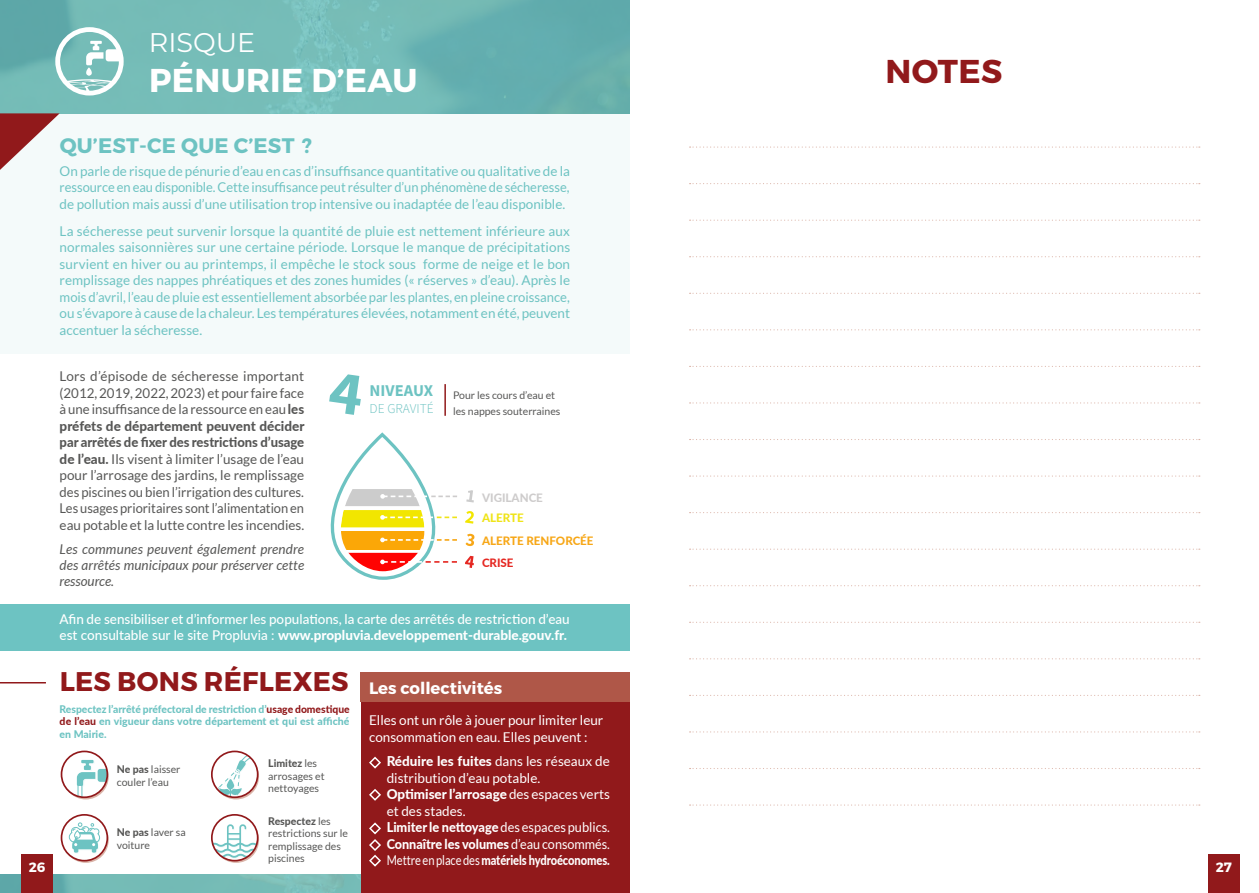
<style>
.page{position:relative;width:1259px;height:893px;background:#fff}
.page>*{position:absolute;margin:0;border:0;box-sizing:border-box;transform-origin:0 0}
.t1{font:700 33px "Montserrat";letter-spacing:.01em;color:#fff}
.t2{font:700 33px "Montserrat";letter-spacing:.01em;color:#91191b}
.t3{font:700 27px "Montserrat";letter-spacing:.01em;color:#91191b}
.t4{font:27px "Montserrat";color:#fff}
.t5{font:700 21px "Montserrat";letter-spacing:.01em;color:#6dc3c2}
.t6{font:700 16.5px "Montserrat";color:#fff}
.t7{font:700 16.5px "Source Sans Pro";color:#6dc3c2}
.t8{font:13.5px/16.5px "Lato";color:#6dc3c2;text-align:justify}
.t9{font:13.5px/16.5px "Lato";color:#575756;text-align:justify}
.t10{font:13.5px/16.5px "Lato";color:#fff}
.t11{font:500 13.5px/15.8px "Lato";color:#fff}
.t12{font:italic 13.5px/16.2px "Lato";letter-spacing:.005em;color:#575756;text-align:justify}
.t13{font:300 13.5px "Source Sans Pro";color:#6dc3c2}
.t14{font:700 13.5px "Montserrat";color:#fff}
.t15{font:800 11.55px "Lato";color:#f7a717}
.t16{font:800 11.55px "Lato";color:#cecccc}
.t17{font:800 11.55px "Lato";color:#efe418}
.t18{font:800 11.55px "Lato";color:#e52822}
.t19{font:10.5px/12.6px "Lato";color:#575756}
.t20{font:800 10.5px/12.6px "Lato";letter-spacing:.005em;color:#6dc3c2;text-align:justify}
.s1{font-weight:800}
.s2{color:#91191b}
</style>
<div class="page">
<svg style="left:689px;top:220px;width:510px;height:1px"></svg>
<svg style="left:689px;top:183px;width:510px;height:1px"></svg>
<svg style="left:689px;top:147px;width:510px;height:1px"></svg>
<svg style="left:689px;top:731px;width:510px;height:1px"></svg>
<svg style="left:689px;top:695px;width:510px;height:1px"></svg>
<svg style="left:689px;top:804px;width:510px;height:2px"></svg>
<svg style="left:689px;top:658px;width:510px;height:1px"></svg>
<svg style="left:689px;top:768px;width:510px;height:1px"></svg>
<svg style="left:689px;top:622px;width:510px;height:1px"></svg>
<svg style="left:689px;top:585px;width:510px;height:1px"></svg>
<svg style="left:689px;top:549px;width:510px;height:1px"></svg>
<svg style="left:689px;top:512px;width:510px;height:1px"></svg>
<svg style="left:689px;top:475px;width:510px;height:2px"></svg>
<svg style="left:689px;top:439px;width:510px;height:1px"></svg>
<svg style="left:689px;top:402px;width:510px;height:1px"></svg>
<svg style="left:689px;top:366px;width:510px;height:1px"></svg>
<svg style="left:689px;top:329px;width:510px;height:1px"></svg>
<svg style="left:689px;top:293px;width:510px;height:1px"></svg>
<svg style="left:689px;top:256px;width:510px;height:1px"></svg>
<div style="left:0;top:113px;width:629px;height:241px;background:#f4fafa"></div>
<img style="left:0;top:0;width:629px;height:113px">
<img style="left:0;top:875px;width:360px;height:18px">
<hr style="left:0;top:682px;width:46px;height:1px;background:#91191b">
<svg style="left:0;top:113px;width:60px;height:57px"></svg>
<div style="left:0;top:604px;width:629px;height:47px;background:#6dc3c2"></div>
<div style="left:360px;top:702px;width:269px;height:191px;background:#91191b"></div>
<div style="left:360px;top:672px;width:269px;height:30px;background:#af5748"></div>
<svg style="left:369px;top:756px;width:12px;height:13px"></svg>
<svg style="left:369px;top:789px;width:12px;height:12px"></svg>
<svg style="left:55px;top:27px;width:69px;height:69px"></svg>
<svg style="left:329px;top:374px;width:32px;height:41px"></svg>
<hr style="left:444px;top:384px;width:2px;height:32px;background:#91191b">
<svg style="left:466px;top:490px;width:8px;height:12px"></svg>
<svg style="left:465px;top:511px;width:9px;height:13px"></svg>
<svg style="left:465px;top:534px;width:9px;height:12px"></svg>
<svg style="left:330px;top:432px;width:127px;height:148px"></svg>
<svg style="left:465px;top:556px;width:9px;height:12px"></svg>
<svg style="left:77px;top:760px;width:30px;height:37px"></svg>
<div style="left:61px;top:751px;width:47px;height:47px;border:2px solid #91191b;border-radius:50%"></div>
<svg style="left:212px;top:751px;width:46px;height:46px"></svg>
<svg style="left:217px;top:752px;width:41px;height:45px"></svg>
<div style="left:211px;top:751px;width:47px;height:47px;border:2px solid #91191b;border-radius:50%"></div>
<svg style="left:63px;top:817px;width:46px;height:46px"></svg>
<svg style="left:61px;top:815px;width:46px;height:46px"></svg>
<svg style="left:69px;top:815px;width:31px;height:39px"></svg>
<div style="left:61px;top:814px;width:47px;height:47px;border:2px solid #91191b;border-radius:50%"></div>
<svg style="left:213px;top:817px;width:46px;height:46px"></svg>
<svg style="left:212px;top:815px;width:46px;height:46px"></svg>
<svg style="left:212px;top:823px;width:46px;height:37px"></svg>
<div style="left:211px;top:814px;width:47px;height:47px;border:2px solid #91191b;border-radius:50%"></div>
<svg style="left:369px;top:822px;width:12px;height:45px"></svg>
<div style="left:21px;top:854px;width:32px;height:39px;background:#91191b"></div>
<div style="left:1208px;top:854px;width:31px;height:39px;background:#91191b"></div>
<h2 class="t4" style="left:149px;top:24px;width:108px">RISQUE</h2>
<h1 class="t1" style="left:149px;top:60px;width:270px">PÉNURIE D’EAU</h1>
<h3 class="t5" style="left:60px;top:133px;width:254px">QU’EST-CE QUE C’EST ?</h3>
<p class="t8" style="left:60px;top:162px;width:512px">On parle de risque de pénurie d’eau en cas d’insuffisance quantitative ou qualitative de la ressource en eau disponible. Cette insuffisance peut résulter d’un phénomène de sécheresse, de pollution mais aussi d’une utilisation trop intensive ou inadaptée de l’eau disponible.</p>
<p class="t8" style="left:60px;top:222px;width:512px">La sécheresse peut survenir lorsque la quantité de pluie est nettement inférieure aux normales saisonnières sur une certaine période. Lorsque le manque de précipitations survient en hiver ou au printemps, il empêche le stock sous forme de neige et le bon remplissage des nappes phréatiques et des zones humides (« réserves » d’eau). Après le mois d’avril, l’eau de pluie est essentiellement absorbée par les plantes, en pleine croissance, ou s’évapore à cause de la chaleur. Les températures élevées, notamment en été, peuvent accentuer la sécheresse.</p>
<p class="t9" style="left:60px;top:368px;width:246px">Lors d’épisode de sécheresse important (2012, 2019, 2022, 2023) et pour faire face à une insuffisance de la ressource en eau <span class="s1">les préfets de département peuvent décider par arrêtés de fixer des restrictions d’usage de l’eau.</span> Ils visent à limiter l’usage de l’eau pour l’arrosage des jardins, le remplissage des piscines ou bien l’irrigation des cultures.<br>Les usages prioritaires sont l’alimentation en eau potable et la lutte contre les incendies.</p>
<p class="t12" style="left:60px;top:541px;width:246px">Les communes peuvent également prendre des arrêtés municipaux pour préserver cette ressource.</p>
<p class="t7" style="left:370px;top:379px;width:65px">NIVEAUX</p>
<p class="t13" style="left:370px;top:400px;width:66px">DE GRAVITÉ</p>
<p class="t19" style="left:453px;top:387px;width:109px;line-height:16.5px">Pour les cours d’eau et les nappes souterraines</p>
<p class="t16" style="left:482px;top:489px;width:62px">VIGILANCE</p>
<p class="t17" style="left:482px;top:509px;width:43px">ALERTE</p>
<p class="t15" style="left:482px;top:532px;width:113px">ALERTE RENFORCÉE</p>
<p class="t18" style="left:482px;top:554px;width:33px">CRISE</p>
<p class="t11" style="left:60px;top:610px;width:512px">Afin de sensibiliser et d’informer les populations, la carte des arrêtés de restriction d’eau est consultable sur le site Propluvia : <span class="s1">www.propluvia.developpement-durable.gouv.fr.</span></p>
<h2 class="t3" style="left:60px;top:664px;width:290px">LES BONS RÉFLEXES</h2>
<p class="t6" style="left:369px;top:678px;width:135px">Les collectivités</p>
<h1 class="t2" style="left:885px;top:51px;width:118px">NOTES</h1>
<p class="t20" style="left:60px;top:702px;width:291px">Respectez l’arrêté préfectoral de restriction d’<span class="s2">usage domestique de l’eau</span> en vigueur dans votre département et qui est affiché en Mairie.</p>
<p class="t10" style="left:369px;top:712px;width:236px">Elles ont un rôle à jouer pour limiter leur consommation en eau. Elles peuvent :</p>
<p class="t10" style="left:387px;top:753px;width:225px"><span class="s1">Réduire les fuites</span> dans les réseaux de distribution d’eau potable.<br><span class="s1">Optimiser l’arrosage</span> des espaces verts et des stades.<br><span class="s1">Limiter le nettoyage</span> des espaces publics.<br><span class="s1">Connaître les volumes</span> d’eau consommés.<br>Mettre en place des <span class="s1">matériels hydroéconomes.</span></p>
<p class="t19" style="left:268px;top:757px;width:58px"><span class="s1">Limitez</span> les arrosages et nettoyages</p>
<p class="t19" style="left:268px;top:814px;width:81px"><span class="s1">Respectez</span> les restrictions sur le remplissage des piscines</p>
<p class="t19" style="left:117px;top:763px;width:65px"><span class="s1">Ne pas</span> laisser couler l’eau</p>
<p class="t19" style="left:117px;top:826px;width:70px"><span class="s1">Ne pas</span> laver sa voiture</p>
<p class="t14" style="left:29px;top:859px;width:18px">26</p>
<p class="t14" style="left:1215px;top:859px;width:18px">27</p>
</div>
